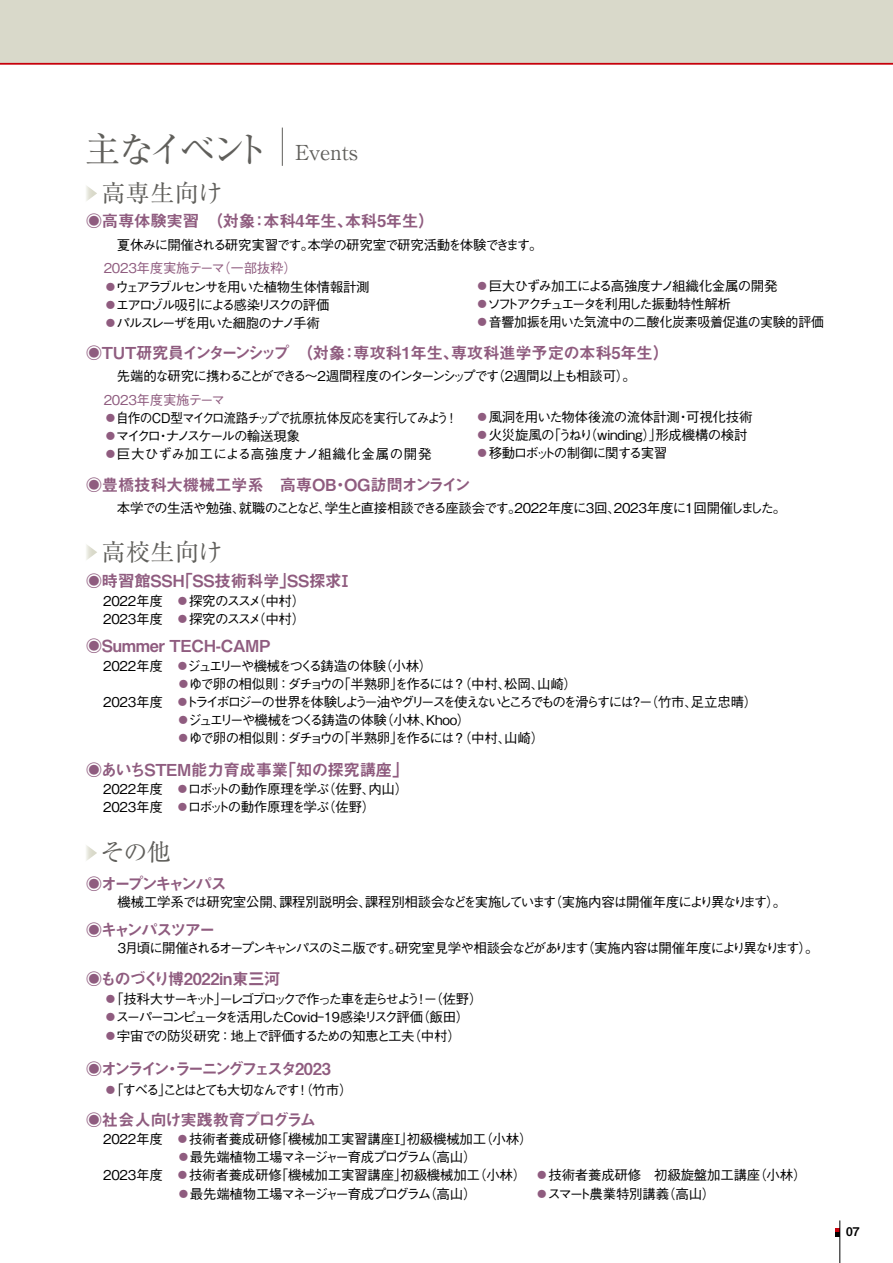
<style>
.page{position:relative;width:893px;height:1263px;background:#fff}
.page>*{position:absolute;margin:0;border:0;box-sizing:border-box;transform-origin:0 0}
.t1{font:36px "Ryumin Pro";letter-spacing:-.14em;color:#605f5b}
.t2{font:24px "Ryumin Pro";letter-spacing:.02em;color:#605f5b}
.t3{font:16.5px "Midashi Go Pro MB31";letter-spacing:-.02em;color:#8f5c7f}
.t4{font:16.5px "Midashi Go Pro MB31";letter-spacing:-.185em;color:#8f5c7f}
.t5{font:16.5px "Midashi Go Pro MB31";letter-spacing:-.07em;color:#8f5c7f}
.t6{font:16.5px "Midashi Go Pro MB31";letter-spacing:-.175em;color:#8f5c7f}
.t7{font:16.5px "Midashi Go Pro MB31";letter-spacing:-.135em;color:#8f5c7f}
.t8{font:500 13.5px/18.1px "Gothic BBB Pro";letter-spacing:-.02em;color:#000}
.t9{font:500 13.5px "Gothic BBB Pro";letter-spacing:-.06em;color:#000}
.t10{font:500 13.5px "Gothic BBB Pro";letter-spacing:-.105em;color:#000}
.t11{font:500 13.5px/18.1px "Gothic BBB Pro";letter-spacing:-.135em;color:#000}
.t12{font:500 13.5px "Gothic BBB Pro";letter-spacing:-.13em;color:#000}
.t13{font:500 13.5px "Gothic BBB Pro";letter-spacing:-.12em;color:#000}
.t14{font:500 13.5px "Gothic BBB Pro";letter-spacing:-.025em;color:#000}
.t15{font:500 13.5px "Gothic BBB Pro";letter-spacing:-.17em;color:#000}
.t16{font:500 13.5px "Gothic BBB Pro";letter-spacing:-.095em;color:#000;scale:.94 1}
.t17{font:500 13.5px "Gothic BBB Pro";letter-spacing:-.02em;color:#8f5c7f}
.t18{font:500 13.5px "Gothic BBB Pro";letter-spacing:-.02em;color:#000;scale:.96 1}
.t19{font:500 13.5px "Gothic BBB Pro";letter-spacing:-.085em;color:#000}
.t20{font:500 13.5px "Gothic BBB Pro";letter-spacing:.035em;color:#000}
.t21{font:500 13.5px "Gothic BBB Pro";letter-spacing:-.155em;color:#000}
.t22{font:500 13.5px "Gothic BBB Pro";letter-spacing:-.11em;color:#000}
.t23{font:500 13.5px "Gothic BBB Pro";letter-spacing:-.165em;color:#000}
.t24{font:500 13.5px "Gothic BBB Pro";letter-spacing:-.14em;color:#000}
.t25{font:500 13.5px "Gothic BBB Pro";letter-spacing:-.095em;color:#000}
.t26{font:12px "Midashi Go Pro MB31";color:#000}
.s1{font-size:20.7px}
.s2{color:#8f5c7f}
</style>
<div class="page">
<div style="left:0;top:0;width:893px;height:64px;background:#d9d9ca"></div>
<hr style="left:0;top:63px;width:893px;height:2px;background:#c7000b">
<svg style="left:86px;top:186px;width:11px;height:15px"></svg>
<svg style="left:86px;top:544px;width:11px;height:16px"></svg>
<svg style="left:86px;top:845px;width:11px;height:16px"></svg>
<hr style="left:282px;top:128px;width:1px;height:38px;background:#605f5b">
<svg style="left:836px;top:1228px;width:4px;height:8px"></svg>
<hr style="left:840px;top:1220px;width:1px;height:43px;background:#000">
<h1 class="t1" style="left:85px;top:122px;width:275px">主なイベント <span class="s1">Events</span></h1>
<h2 class="t2" style="left:102px;top:174px;width:122px">高専生向け</h2>
<p class="t3" style="left:86px;top:208px;width:351px">◉高専体験実習　（対象：本科4年生、本科5年生）</p>
<p class="t17" style="left:104px;top:257px;width:195px">2023年度実施テーマ（一部抜粋）</p>
<p class="t22" style="left:104px;top:276px;width:268px"><span class="s2">●</span>ウェアラブルセンサを用いた植物生体情報計測</p>
<p class="t12" style="left:104px;top:294px;width:227px"><span class="s2">●</span>エアロゾル吸引による感染リスクの評価</p>
<p class="t12" style="left:104px;top:312px;width:218px"><span class="s2">●</span>パルスレーザを用いた細胞のナノ手術</p>
<p class="t9" style="left:104px;top:234px;width:441px">　夏休みに開催される研究実習です。本学の研究室で研究活動を体験できます。</p>
<p class="t9" style="left:475px;top:275px;width:304px"><span class="s2">●</span>巨大ひずみ加工による高強度ナノ組織化金属の開発</p>
<p class="t23" style="left:475px;top:293px;width:257px"><span class="s2">●</span>ソフトアクチュエータを利用した振動特性解析</p>
<p class="t18" style="left:475px;top:311px;width:365px"><span class="s2">●</span>音響加振を用いた気流中の二酸化炭素吸着促進の実験的評価</p>
<p class="t3" style="left:86px;top:339px;width:585px">◉TUT研究員インターンシップ　（対象：専攻科1年生、専攻科進学予定の本科5年生）</p>
<p class="t17" style="left:104px;top:389px;width:123px">2023年度実施テーマ</p>
<p class="t16" style="left:104px;top:407px;width:378px"><span class="s2">●</span>自作のCD型マイクロ流路チップで抗原抗体反応を実行してみよう！</p>
<p class="t24" style="left:104px;top:425px;width:198px"><span class="s2">●</span>マイクロ・ナノスケールの輸送現象</p>
<p class="t20" style="left:104px;top:443px;width:330px"><span class="s2">●</span>巨大ひずみ加工による高強度ナノ組織化金属の開発</p>
<p class="t10" style="left:104px;top:365px;width:534px">　先端的な研究に携わることができる～2週間程度のインターンシップです（2週間以上も相談可）。</p>
<p class="t8" style="left:475px;top:406px;width:279px"><span class="s2">●</span>風洞を用いた物体後流の流体計測・可視化技術</p>
<p class="t8" style="left:475px;top:424px;width:273px"><span class="s2">●</span>火災旋風の「うねり（winding）」形成機構の検討</p>
<p class="t25" style="left:475px;top:442px;width:193px"><span class="s2">●</span>移動ロボットの制御に関する実習</p>
<p class="t3" style="left:86px;top:471px;width:387px">◉豊橋技科大機械工学系　高専OB・OG訪問オンライン</p>
<p class="t9" style="left:104px;top:497px;width:684px">　本学での生活や勉強、就職のことなど、学生と直接相談できる座談会です。2022年度に3回、2023年度に1回開催しました。</p>
<h2 class="t2" style="left:102px;top:533px;width:122px">高校生向け</h2>
<p class="t3" style="left:86px;top:568px;width:269px">◉時習館SSH「SS技術科学」SS探求Ⅰ</p>
<p class="t8" style="left:103px;top:590px;width:204px">2022年度 <span class="s2">●</span>探究のススメ（中村）<br>2023年度 <span class="s2">●</span>探究のススメ（中村）</p>
<p class="t3" style="left:86px;top:633px;width:186px">◉Summer TECH-CAMP</p>
<p class="t9" style="left:103px;top:655px;width:331px">2022年度 <span class="s2">●</span>ジュエリーや機械をつくる鋳造の体験（小林）</p>
<p class="t11" style="left:103px;top:673px;width:656px;text-indent:74px"><span class="s2">●</span>ゆで卵の相似則：ダチョウの「半熟卵」を作るには？（中村、松岡、山崎）<br>2023年度 <span class="s2">●</span>トライボロジーの世界を体験しよう－油やグリースを使えないところでものを滑らすには？－（竹市、足立忠晴）</p>
<p class="t19" style="left:177px;top:709px;width:295px"><span class="s2">●</span>ジュエリーや機械をつくる鋳造の体験（小林、Khoo）</p>
<p class="t10" style="left:177px;top:727px;width:369px"><span class="s2">●</span>ゆで卵の相似則：ダチョウの「半熟卵」を作るには？（中村、山崎）</p>
<p class="t3" style="left:86px;top:756px;width:324px">◉あいちSTEM能力育成事業「知の探究講座」</p>
<p class="t8" style="left:103px;top:778px;width:307px">2022年度 <span class="s2">●</span>ロボットの動作原理を学ぶ（佐野、内山）<br>2023年度 <span class="s2">●</span>ロボットの動作原理を学ぶ（佐野）</p>
<h2 class="t2" style="left:101px;top:834px;width:72px">その他</h2>
<p class="t6" style="left:86px;top:870px;width:143px">◉オープンキャンパス</p>
<p class="t14" style="left:104px;top:891px;width:683px">　機械工学系では研究室公開、課程別説明会、課程別相談会などを実施しています（実施内容は開催年度により異なります）。</p>
<p class="t7" style="left:86px;top:917px;width:131px">◉キャンパスツアー</p>
<p class="t13" style="left:104px;top:937px;width:716px">　３月頃に開催されるオープンキャンパスのミニ版です。研究室見学や相談会などがあります（実施内容は開催年度により異なります）。</p>
<p class="t3" style="left:86px;top:965px;width:196px">◉ものづくり博2022in東三河</p>
<p class="t15" style="left:104px;top:988px;width:381px"><span class="s2">●</span>「技科大サーキット」－レゴブロックで作った車を走らせよう！－（佐野）</p>
<p class="t12" style="left:104px;top:1006px;width:367px"><span class="s2">●</span>スーパーコンピュータを活用したCovid-19感染リスク評価（飯田）</p>
<p class="t9" style="left:104px;top:1024px;width:359px"><span class="s2">●</span>宇宙での防災研究：地上で評価するための知恵と工夫（中村）</p>
<p class="t4" style="left:86px;top:1055px;width:247px">◉オンライン・ラーニングフェスタ2023</p>
<p class="t21" style="left:104px;top:1078px;width:250px"><span class="s2">●</span>「すべる」ことはとても大切なんです！（竹市）</p>
<p class="t8" style="left:103px;top:1128px;width:431px">2022年度 <span class="s2">●</span>技術者養成研修「機械加工実習講座Ⅰ」初級機械加工（小林）</p>
<p class="t8" style="left:103px;top:1146px;width:705px;text-indent:73px"><span class="s2">●</span>最先端植物工場マネージャー育成プログラム（高山）<br>2023年度 <span class="s2">●</span>技術者養成研修「機械加工実習講座」初級機械加工（小林） <span class="s2">●</span>技術者養成研修　初級旋盤加工講座（小林）</p>
<p class="t10" style="left:177px;top:1182px;width:301px"><span class="s2">●</span>最先端植物工場マネージャー育成プログラム（高山）</p>
<p class="t8" style="left:535px;top:1183px;width:182px"><span class="s2">●</span>スマート農業特別講義（高山）</p>
<p class="t5" style="left:86px;top:1106px;width:232px">◉社会人向け実践教育プログラム</p>
<p class="t26" style="left:846px;top:1222px;width:15px">07</p>
</div>
